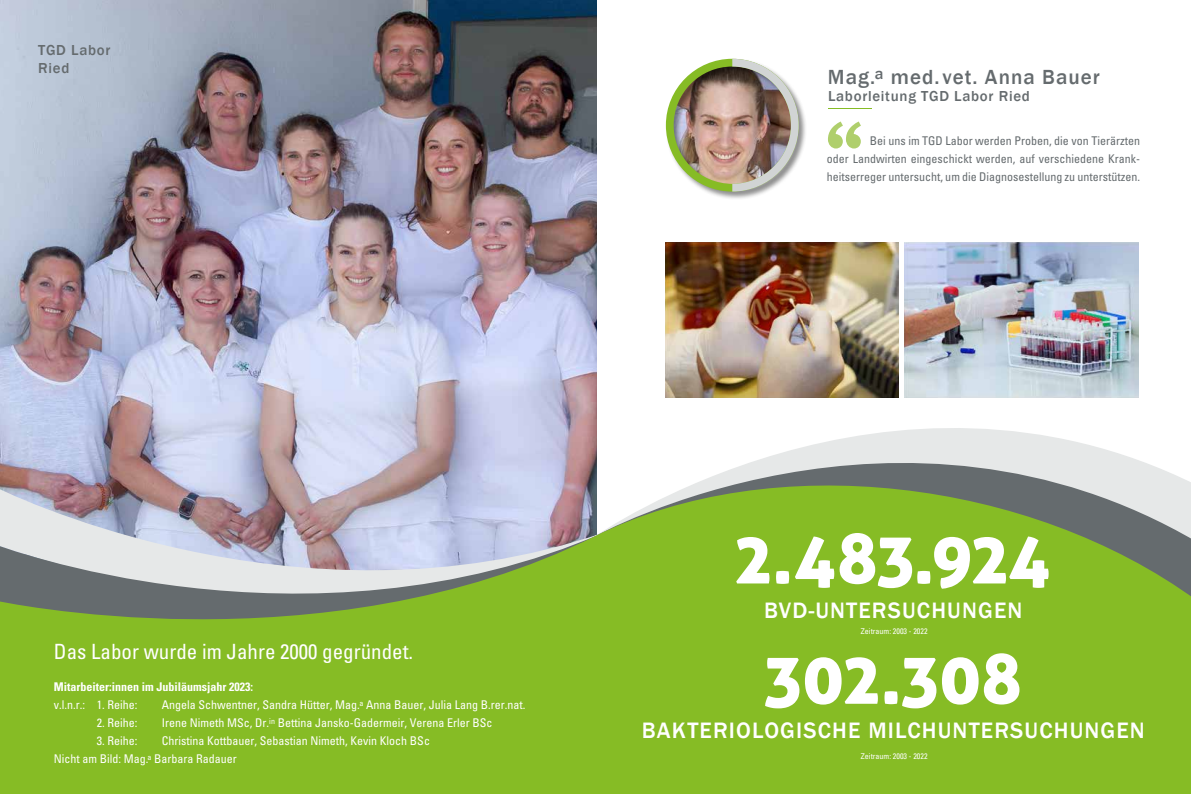
<style>
.page{position:relative;width:1191px;height:794px;background:#fff}
.page>*{position:absolute;margin:0;border:0;box-sizing:border-box;transform-origin:0 0}
.t1{font:70.2px/120.3px "Aller Display";letter-spacing:-.005em;color:#fff;text-align:center}
.t2{font:500 23px "Franklin Gothic";letter-spacing:.05em;color:#fff}
.t3{font:condensed 21px "Univers";color:#fff}
.t4{font:500 21px "Franklin Gothic";letter-spacing:.05em;color:#656b6e}
.t5{font:500 14.9px/17.8px "Franklin Gothic";letter-spacing:.05em;color:#656b6e}
.t6{font:condensed 12px/18px "Univers";color:#fff}
.t7{font:condensed 12px/18px "Univers";color:#656b6e;text-align:justify}
.t8{font:700 condensed 12px "Univers";color:#fff}
.t9{font:condensed 8px "Univers";color:#fff}
</style>
<div class="page">
<img style="left:0;top:0;width:597px;height:448px">
<svg style="left:595px;top:368px;width:504px;height:80px"></svg>
<svg style="left:0;top:448px;width:1191px;height:346px;background:#94b954"></svg>
<hr style="left:828px;top:108px;width:43px;height:1px;background:#86bc25">
<svg style="left:828px;top:121px;width:33px;height:27px"></svg>
<img style="left:666px;top:242px;width:232px;height:155px">
<img style="left:904px;top:242px;width:235px;height:156px">
<div style="left:665px;top:58px;width:142px;height:142px;background:#000;opacity:.45"></div>
<img style="left:666px;top:59px;width:132px;height:133px">
<p class="t5" style="left:38px;top:41px;width:74px">TGD Labor<br>Ried</p>
<h3 class="t4" style="left:828px;top:64px;width:273px">Mag.<sup>a</sup> med.vet. Anna Bauer</h3>
<p class="t5" style="left:828px;top:87px;width:203px">Laborleitung TGD Labor Ried</p>
<p class="t7" style="left:827px;top:131px;width:314px;text-indent:43px">Bei uns im TGD Labor werden Proben, die von Tierärzten oder Landwirten eingeschickt werden, auf verschiedene Krank&shy;heitserreger untersucht, um die Diagnosestellung zu unterstützen.</p>
<h3 class="t3" style="left:54px;top:638px;width:361px">Das Labor wurde im Jahre 2000 gegründet.</h3>
<p class="t8" style="left:54px;top:679px;width:201px">Mitarbeiter:innen im Jubiläumsjahr 2023:</p>
<p class="t6" style="left:54px;top:695px;width:85px">v.l.n.r.: 1. Reihe:</p>
<p class="t6" style="left:162px;top:695px;width:365px">Angela Schwentner, Sandra Hütter, Mag.<sup>a</sup> Anna Bauer, Julia Lang B.rer.nat.</p>
<p class="t6" style="left:97px;top:713px;width:42px">2. Reihe:</p>
<p class="t6" style="left:162px;top:713px;width:332px">Irene Nimeth MSc, Dr.<sup>in</sup> Bettina Jansko-Gadermeir, Verena Erler BSc</p>
<p class="t6" style="left:97px;top:731px;width:42px">3. Reihe:</p>
<p class="t6" style="left:54px;top:731px;width:377px;text-indent:108px">Christina Kottbauer, Sebastian Nimeth, Kevin Kloch BSc<br>Nicht am Bild: Mag.<sup>a</sup> Barbara Radauer</p>
<h1 class="t1" style="left:735px;top:497px;width:318px">2.483.924<br>302.308</h1>
<h2 class="t2" style="left:764px;top:596px;width:260px">BVD-UNTERSUCHUNGEN</h2>
<p class="t9" style="left:861px;top:626px;width:68px">Zeitraum: 2003 - 2022</p>
<h2 class="t2" style="left:641px;top:716px;width:505px">BAKTERIOLOGISCHE MILCHUNTERSUCHUNGEN</h2>
<p class="t9" style="left:861px;top:751px;width:68px">Zeitraum: 2003 - 2022</p>
</div>
